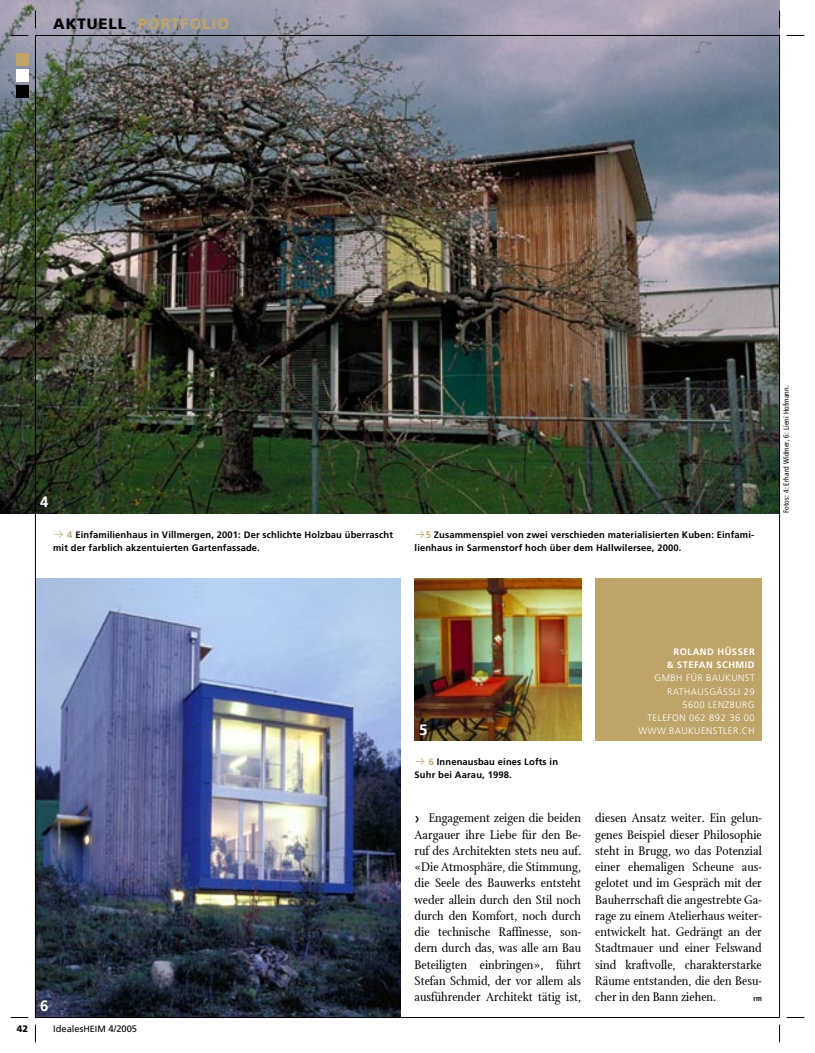
<style>
.page{position:relative;width:815px;height:1053px;background:#fff}
.page>*{position:absolute;margin:0;border:0;box-sizing:border-box;transform-origin:0 0}
.t1{font:900 15px "Frutiger";letter-spacing:.06em;color:#bea469}
.IH_Zahlen_klein_unten{font:700 15px "Frutiger";color:#fff}
.IH_Grundschrift{font:13.5px/16.2px "Archithema Grundschrift";color:#000;text-align:justify}
.IH_Legende_Einzug{font:700 9.38px/13.1px "Frutiger";letter-spacing:.015em;color:#000}
.IH_Aktuell_Box_Text{font:300 9.38px "Frutiger";letter-spacing:.05em;color:#fff}
.IH_Aktuell_Box_Text-2{font:700 9.38px "Frutiger";letter-spacing:.05em;color:#fff}
.t2{font:9.38px "Frutiger";color:#000}
.t3{font:900 9.38px "Frutiger";color:#000}
.t4{font:condensed 7.5px "Frutiger";letter-spacing:.02em;color:#000}
.IH_Grundschrift-2{font:700 condensed 7.5px "Frutiger";color:#000}
.s1{color:#000}
.s2{color:#bea469}
.s3{font-size:9px}
</style>
<div class="page">
<svg style="left:787px;top:35px;width:17px;height:1px"></svg>
<svg style="left:11px;top:1017px;width:17px;height:1px"></svg>
<svg style="left:35px;top:1024px;width:1px;height:18px"></svg>
<svg style="left:779px;top:1024px;width:1px;height:18px"></svg>
<svg style="left:787px;top:1017px;width:17px;height:1px"></svg>
<img style="left:0;top:0;width:780px;height:513px">
<img style="left:36px;top:578px;width:364px;height:439px">
<div style="left:595px;top:578px;width:167px;height:163px;background:#bea469"></div>
<img style="left:415px;top:578px;width:167px;height:162px">
<hr style="left:35px;top:1017px;width:745px;height:1px;background:#000">
<div style="left:16px;top:53px;width:12px;height:13px;background:#bea469"></div>
<div style="left:16px;top:69px;width:12px;height:12px;background:#fff"></div>
<div style="left:16px;top:85px;width:12px;height:12px;background:#000"></div>
<hr style="left:35px;top:35px;width:1px;height:982px;background:#000">
<hr style="left:35px;top:35px;width:745px;height:1px;background:#000">
<svg style="left:35px;top:11px;width:1px;height:17px"></svg>
<svg style="left:11px;top:35px;width:17px;height:1px"></svg>
<svg style="left:779px;top:11px;width:1px;height:17px"></svg>
<hr style="left:779px;top:35px;width:1px;height:982px;background:#000">
<p class="t1" style="left:53px;top:14px;width:177px"><span class="s1">AKTUELL</span> PORTFOLIO</p>
<p class="IH_Zahlen_klein_unten" style="left:40px;top:493px;width:10px">4</p>
<p class="IH_Legende_Einzug" style="left:53px;top:527px;width:341px;text-indent:14px"><span class="s2">4</span> Einfamilienhaus in Villmergen, 2001: Der schlichte Holzbau überrascht mit der farblich akzentuierten Gartenfassade.</p>
<p class="IH_Legende_Einzug" style="left:415px;top:527px;width:341px;text-indent:11px"><span class="s2">5</span> Zusammenspiel von zwei verschieden materialisierten Kuben: Einfami&shy;lienhaus in Sarmenstorf hoch über dem Hallwilersee, 2000.</p>
<p class="t4" style="left:782px;top:513px;width:129px;rotate:-90deg">Fotos: 4: Erhard Widmer, 6: Lieni Hofmann.</p>
<p class="t3" style="left:17px;top:1022px;width:13px">42</p>
<p class="IH_Zahlen_klein_unten" style="left:40px;top:997px;width:10px">6</p>
<p class="t2" style="left:53px;top:1023px;width:85px">Ideales<span class="s3">HEIM</span> 4/2005</p>
<p class="IH_Zahlen_klein_unten" style="left:419px;top:720px;width:10px">5</p>
<p class="IH_Legende_Einzug" style="left:415px;top:755px;width:145px;text-indent:14px"><span class="s2">6</span> Innenausbau eines Lofts in<br>Suhr bei Aarau, 1998.</p>
<p class="IH_Grundschrift" style="left:415px;top:810px;width:168px;text-indent:14px">Engagement zeigen die beiden Aargauer ihre Liebe für den Be&shy;ruf des Architekten stets neu auf. «Die Atmosphäre, die Stimmung, die Seele des Bauwerks entsteht weder allein durch den Stil noch durch den Komfort, noch durch die technische Raffinesse, son&shy;dern durch das, was alle am Bau Beteiligten einbringen», führt Stefan Schmid, der vor allem als ausführender Architekt tätig ist,</p>
<p class="IH_Aktuell_Box_Text-2" style="left:674px;top:646px;width:83px">ROLAND HÜSSER</p>
<p class="IH_Aktuell_Box_Text-2" style="left:667px;top:659px;width:90px">&amp; STEFAN SCHMID</p>
<p class="IH_Aktuell_Box_Text" style="left:654px;top:672px;width:102px">GMBH FÜR BAUKUNST</p>
<p class="IH_Aktuell_Box_Text" style="left:667px;top:686px;width:89px">RATHAUSGÄSSLI 29</p>
<p class="IH_Aktuell_Box_Text" style="left:682px;top:699px;width:74px">5600 LENZBURG</p>
<p class="IH_Aktuell_Box_Text" style="left:647px;top:712px;width:109px">TELEFON 062 892 36 00</p>
<p class="IH_Aktuell_Box_Text" style="left:639px;top:725px;width:118px">WWW.BAUKUENSTLER.CH</p>
<p class="IH_Grundschrift" style="left:595px;top:810px;width:168px">diesen Ansatz weiter. Ein gelun&shy;genes Beispiel dieser Philosophie steht in Brugg, wo das Potenzial einer ehemaligen Scheune aus&shy;gelotet und im Gespräch mit der Bauherrschaft die angestrebte Ga&shy;rage zu einem Atelierhaus weiter&shy;entwickelt hat. Gedrängt an der Stadtmauer und einer Felswand sind kraftvolle, charakterstarke Räume entstanden, die den Besu&shy;cher in den Bann ziehen.</p>
<p class="IH_Grundschrift-2" style="left:753px;top:994px;width:10px">rm</p>
</div>
